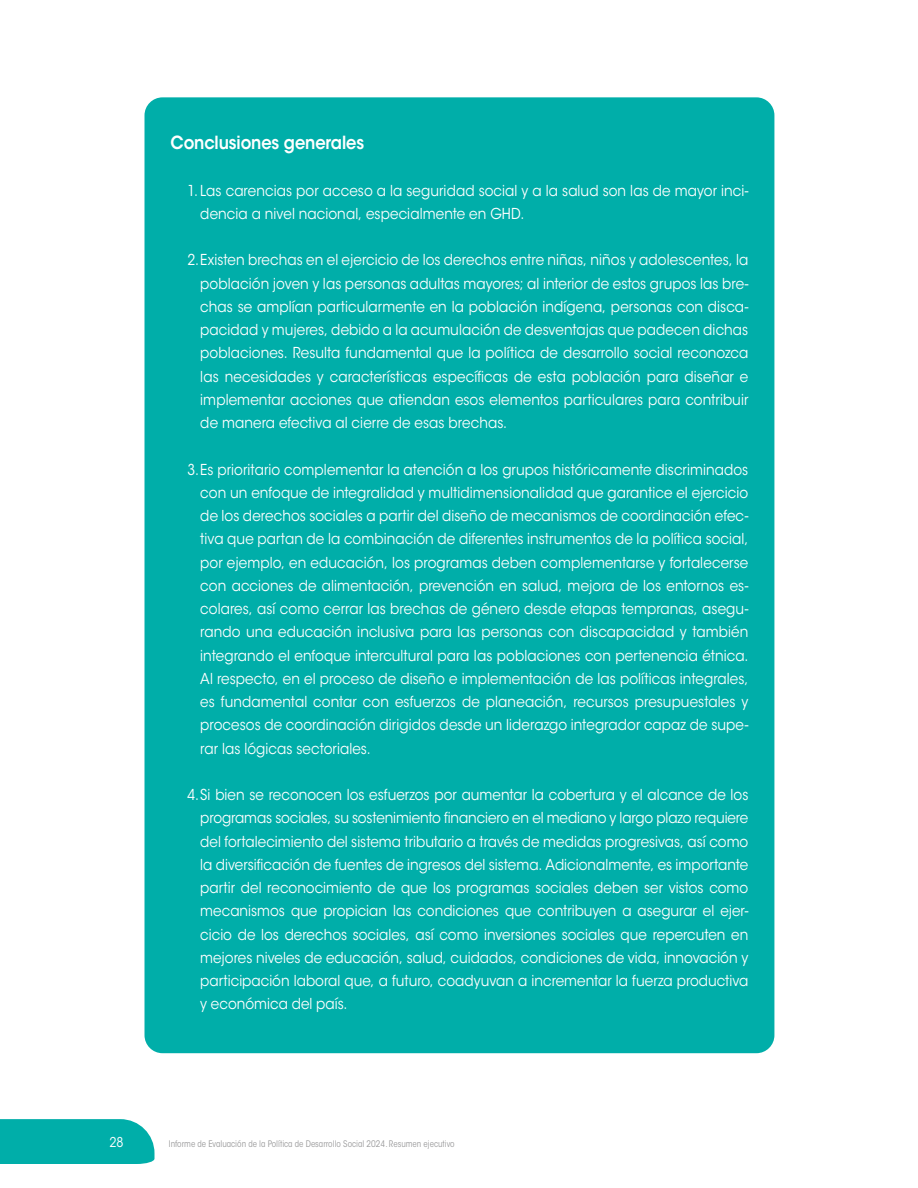
<style>
.page{position:relative;width:918px;height:1188px;background:#fff}
.page>*{position:absolute;margin:0;border:0;box-sizing:border-box;transform-origin:0 0}
.t1{font:600 18px "ITC Avant Garde Std";letter-spacing:-.01em;color:#fff;scale:.9 1}
.t2{font:15px/23.2px "ITC Avant Garde Std";letter-spacing:.005em;color:#fff;text-align:justify;scale:.9 1}
.t3{font:13.5px "ITC Avant Garde Std";color:#fff;scale:.9 1}
.t4{font:condensed 9px "ITC Avant Garde Std";color:#9b9b9c}
</style>
<div class="page">
<div style="left:0;top:1119px;width:155px;height:45px;background:#00aea9"></div>
<div style="left:145px;top:97px;width:629px;height:956px;background:#00aea9;border-radius:18px"></div>
<p class="t1" style="left:171px;top:131px;width:217px">Conclusiones generales</p>
<p class="t2" style="left:200px;top:179px;width:610px;text-indent:-13px">1. Las carencias por acceso a la seguridad social y a la salud son las de mayor inci&shy;dencia a nivel nacional, especialmente en GHD.</p>
<p class="t2" style="left:200px;top:248px;width:610px;text-indent:-13px">2.Existen brechas en el ejercicio de los derechos entre niñas, niños y adolescentes, la población joven y las personas adultas mayores; al interior de estos grupos las bre&shy;chas se amplían particularmente en la población indígena, personas con disca&shy;pacidad y mujeres, debido a la acumulación de desventajas que padecen dichas poblaciones. Resulta fundamental que la política de desarrollo social reconozca las necesidades y características específicas de esta población para diseñar e implementar acciones que atiendan esos elementos particulares para contribuir de manera efectiva al cierre de esas brechas.</p>
<p class="t2" style="left:200px;top:458px;width:611px;text-indent:-13px">3.Es prioritario complementar la atención a los grupos históricamente discriminados con un enfoque de integralidad y multidimensionalidad que garantice el ejercicio de los derechos sociales a partir del diseño de mecanismos de coordinación efec&shy;tiva que partan de la combinación de diferentes instrumentos de la política social, por ejemplo, en educación, los programas deben complementarse y fortalecerse con acciones de alimentación, prevención en salud, mejora de los entornos es&shy;colares, así como cerrar las brechas de género desde etapas tempranas, asegu&shy;rando una educación inclusiva para las personas con discapacidad y también integrando el enfoque intercultural para las poblaciones con pertenencia étnica.<br>Al respecto, en el proceso de diseño e implementación de las políticas integrales, es fundamental contar con esfuerzos de planeación, recursos presupuestales y procesos de coordinación dirigidos desde un liderazgo integrador capaz de supe&shy;rar las lógicas sectoriales.</p>
<p class="t2" style="left:200px;top:783px;width:611px;text-indent:-13px">4.Si bien se reconocen los esfuerzos por aumentar la cobertura y el alcance de los programas sociales, su sostenimiento financiero en el mediano y largo plazo requiere del fortalecimiento del sistema tributario a través de medidas progresivas, así como la diversificación de fuentes de ingresos del sistema. Adicionalmente, es importante partir del reconocimiento de que los programas sociales deben ser vistos como mecanismos que propician las condiciones que contribuyen a asegurar el ejer&shy;cicio de los derechos sociales, así como inversiones sociales que repercuten en mejores niveles de educación, salud, cuidados, condiciones de vida, innovación y participación laboral que, a futuro, coadyuvan a incrementar la fuerza productiva y económica del país.</p>
<p class="t3" style="left:110px;top:1134px;width:17px">28</p>
<p class="t4" style="left:169px;top:1138px;width:287px">Informe de Evaluación de la Política de Desarrollo Social 2024. Resumen ejecutivo</p>
</div>
